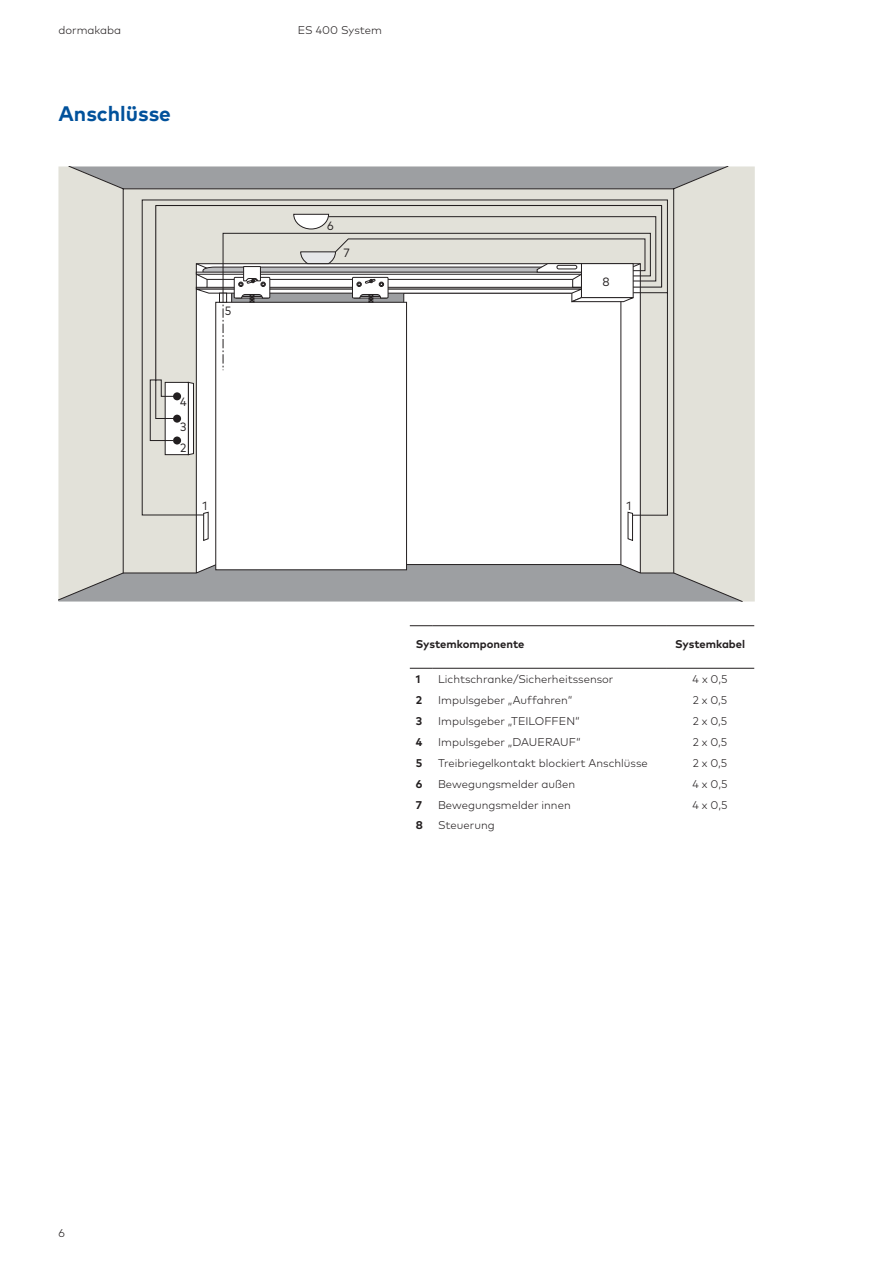
<style>
.page{position:relative;width:893px;height:1263px;background:#fff}
.page>*{position:absolute;margin:0;border:0;box-sizing:border-box;transform-origin:0 0}
.t1{font:700 21px "Mark Pro";color:#01519b}
.t2{font:12px/24.6px "Mark Pro";color:#231f20;scale:.96 1}
.t3{font:300 11.25px "Mark Pro";color:#231f20}
.t4{font:700 11.25px "Mark Pro";color:#231f20}
</style>
<div class="page">
<svg style="left:58px;top:166px;width:685px;height:435px"></svg>
<svg style="left:410px;top:625px;width:22px;height:1px"></svg>
<hr style="left:432px;top:625px;width:234px;height:1px;background:#231f20">
<hr style="left:666px;top:625px;width:88px;height:1px;background:#231f20">
<svg style="left:410px;top:668px;width:22px;height:1px"></svg>
<hr style="left:432px;top:668px;width:234px;height:1px;background:#231f20">
<hr style="left:666px;top:668px;width:88px;height:1px;background:#231f20">
<p class="t3" style="left:58px;top:21px;width:64px">dormakaba</p>
<p class="t3" style="left:298px;top:21px;width:86px">ES 400 System</p>
<h1 class="t1" style="left:58px;top:98px;width:114px">Anschlüsse</h1>
<p class="t2" style="left:225px;top:298px;width:8px">5</p>
<p class="t2" style="left:327px;top:213px;width:8px">6</p>
<p class="t2" style="left:343px;top:241px;width:8px">7</p>
<p class="t2" style="left:602px;top:270px;width:9px">8</p>
<p class="t2" style="left:180px;top:390px;width:8px">4<br>3</p>
<p class="t2" style="left:180px;top:436px;width:8px">2</p>
<p class="t2" style="left:202px;top:494px;width:7px">1</p>
<p class="t2" style="left:626px;top:494px;width:7px">1</p>
<p class="t4" style="left:416px;top:635px;width:110px">Systemkomponente</p>
<p class="t4" style="left:675px;top:635px;width:72px">Systemkabel</p>
<p class="t4" style="left:416px;top:671px;width:6px">1</p>
<p class="t3" style="left:438px;top:671px;width:177px">Lichtschranke/Sicherheitssensor</p>
<p class="t3" style="left:693px;top:671px;width:36px">4 x 0,5</p>
<p class="t4" style="left:416px;top:691px;width:8px">2</p>
<p class="t3" style="left:438px;top:692px;width:136px">Impulsgeber „Auffahren“</p>
<p class="t3" style="left:693px;top:692px;width:36px">2 x 0,5</p>
<p class="t4" style="left:416px;top:712px;width:8px">3</p>
<p class="t3" style="left:438px;top:712px;width:143px">Impulsgeber „TEILOFFEN“</p>
<p class="t3" style="left:693px;top:712px;width:36px">2 x 0,5</p>
<p class="t4" style="left:416px;top:733px;width:8px">4</p>
<p class="t3" style="left:438px;top:733px;width:144px">Impulsgeber „DAUERAUF“</p>
<p class="t3" style="left:693px;top:733px;width:36px">2 x 0,5</p>
<p class="t4" style="left:416px;top:754px;width:8px">5</p>
<p class="t3" style="left:438px;top:754px;width:211px">Treibriegelkontakt blockiert Anschlüsse</p>
<p class="t3" style="left:693px;top:754px;width:36px">2 x 0,5</p>
<p class="t4" style="left:416px;top:775px;width:8px">6</p>
<p class="t3" style="left:438px;top:775px;width:139px">Bewegungsmelder außen</p>
<p class="t3" style="left:693px;top:775px;width:36px">4 x 0,5</p>
<p class="t4" style="left:416px;top:796px;width:8px">7</p>
<p class="t3" style="left:438px;top:796px;width:134px">Bewegungsmelder innen</p>
<p class="t3" style="left:693px;top:796px;width:36px">4 x 0,5</p>
<p class="t4" style="left:416px;top:817px;width:9px">8</p>
<p class="t3" style="left:438px;top:817px;width:58px">Steuerung</p>
<p class="t3" style="left:58px;top:1224px;width:8px">6</p>
</div>
